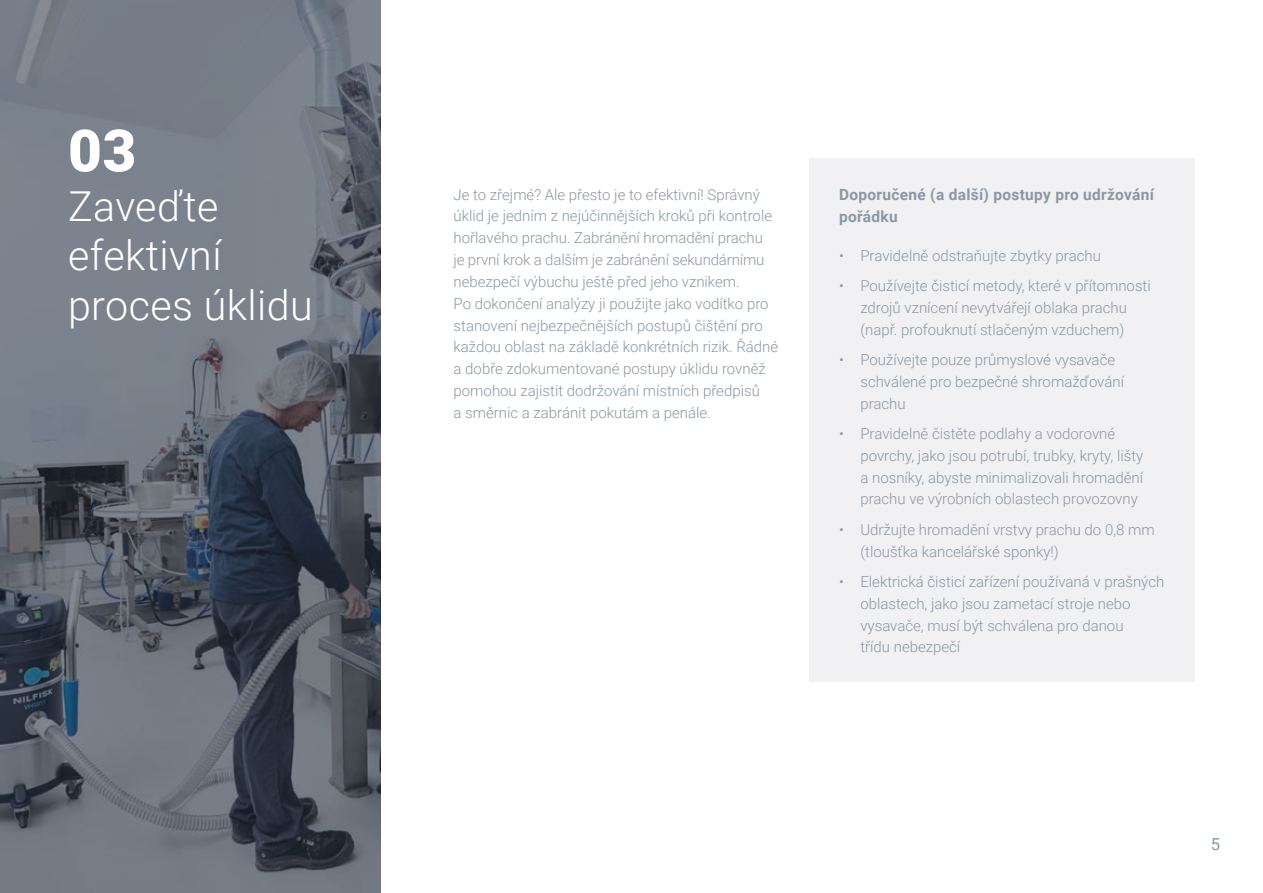
<style>
.page{position:relative;width:1263px;height:893px;background:#fff}
.page>*{position:absolute;margin:0;border:0;box-sizing:border-box;transform-origin:0 0}
.t1{font:900 58.5px "Roboto";color:#fff}
.t2{font:300 41.25px/49.5px "Roboto";letter-spacing:.01em;color:#fff}
.t3{font:16.5px "Roboto";color:#8998a5}
.t4{font:700 15.45px/21.9px "Roboto";letter-spacing:.02em;color:#8998a5}
.t5{font:300 15px/21.8px "Roboto";color:#8998a5}
</style>
<div class="page">
<svg style="left:0;top:0;width:381px;height:893px;background:#626974"></svg>
<div style="left:809px;top:159px;width:386px;height:523px;background:#f1f1f3"></div>
<h1 class="t1" style="left:68px;top:110px;width:70px">03</h1>
<h2 class="t2" style="left:68px;top:180px;width:246px">Zaveďte efektivní proces úklidu</h2>
<p class="t5" style="left:454px;top:183px;width:326px">Je to zřejmé? Ale přesto je to efektivní! Správný úklid je jedním z nejúčinnějších kroků při kontrole hořlavého prachu. Zabránění hromadění prachu<br>je první krok a dalším je zabránění sekundárnímu nebezpečí výbuchu ještě před jeho vznikem.<br>Po dokončení analýzy ji použijte jako vodítko pro stanovení nejbezpečnějších postupů čištění pro každou oblast na základě konkrétních rizik. Řádné a dobře zdokumentované postupy úklidu rovněž pomohou zajistit dodržování místních předpisů<br>a směrnic a zabránit pokutám a penále.</p>
<p class="t4" style="left:839px;top:183px;width:316px">Doporučené (a další) postupy pro udržování pořádku</p>
<p class="t5" style="left:839px;top:244px;width:263px">• Pravidelně odstraňujte zbytky prachu</p>
<p class="t5" style="left:839px;top:274px;width:313px;text-align:center">• Používejte čisticí metody, které v přítomnosti zdrojů vznícení nevytvářejí oblaka prachu<br>(např. profouknutí stlačeným vzduchem)</p>
<p class="t5" style="left:860px;top:348px;width:265px;text-indent:-21px">• Používejte pouze průmyslové vysavače schválené pro bezpečné shromažďování prachu</p>
<p class="t5" style="left:860px;top:422px;width:284px;text-indent:-21px">• Pravidelně čistěte podlahy a vodorovné povrchy, jako jsou potrubí, trubky, kryty, lišty a nosníky, abyste minimalizovali hromadění prachu ve výrobních oblastech provozovny</p>
<p class="t5" style="left:860px;top:518px;width:296px;text-indent:-21px">• Udržujte hromadění vrstvy prachu do 0,8 mm (tloušťka kancelářské sponky!)</p>
<p class="t5" style="left:860px;top:570px;width:305px;text-indent:-21px">• Elektrická čisticí zařízení používaná v prašných oblastech, jako jsou zametací stroje nebo vysavače, musí být schválena pro danou<br>třídu nebezpečí</p>
<p class="t3" style="left:1211px;top:833px;width:11px">5</p>
</div>
